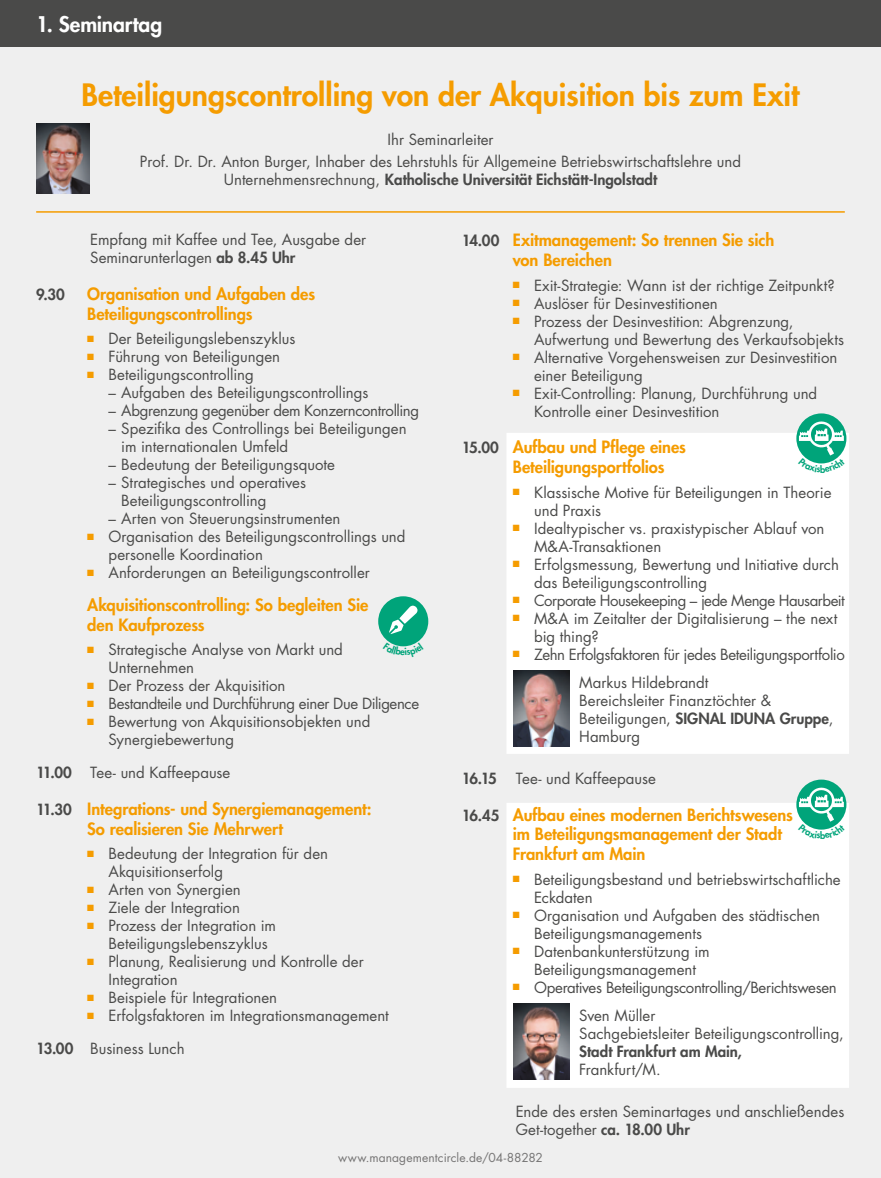
<style>
.page{position:relative;width:881px;height:1178px;background:#fff}
.page>*{position:absolute;margin:0;border:0;box-sizing:border-box;transform-origin:0 0}
.t1{font:800 30px "Futura Std";color:#f59c00}
.t2{font:800 21px "Futura Std";letter-spacing:-.005em;color:#fff}
.t3{font:800 16.5px/19.8px "Futura Std";letter-spacing:-.005em;color:#f59c00}
.t4{font:15px/18px "Futura Std";color:#4a4a49}
.t5{font:15px/27.9px "Futura Std";letter-spacing:-.02em;color:#4a4a49}
.t6{font:800 15px "Futura Std";color:#4a4a49}
.t7{font:15px "Futura Std";letter-spacing:-.025em;color:#4a4a49}
.t8{font:15px "Futura Std";letter-spacing:-.03em;color:#4a4a49}
.t9{font:12px "Futura Std";letter-spacing:.01em;color:#757474}
.s1{font-weight:400}
.s2{font-weight:800}
.s3{color:#f59c00}
.s4{font-size:15px;color:#4a4a49}
</style>
<div class="page">
<div style="left:0;top:0;width:880px;height:1178px;background:#efefef"></div>
<div style="left:0;top:0;width:880px;height:47px;background:#4a4a49"></div>
<hr style="left:36px;top:211px;width:808px;height:2px;background:#f59c00">
<div style="left:506px;top:433px;width:342px;height:321px;background:#fff"></div>
<div style="left:506px;top:803px;width:342px;height:285px;background:#fff"></div>
<img style="left:513px;top:671px;width:56px;height:75px">
<img style="left:513px;top:1004px;width:56px;height:75px">
<img style="left:36px;top:123px;width:54px;height:71px">
<svg style="left:796px;top:779px;width:50px;height:50px"></svg>
<div style="left:796px;top:413px;width:50px;height:50px;background:#00a47a;border-radius:50%"></div>
<div style="left:378px;top:596px;width:50px;height:50px;background:#00a47a;border-radius:50%"></div>
<svg style="left:389px;top:606px;width:28px;height:28px"></svg>
<svg style="left:797px;top:786px;width:47px;height:44px"></svg>
<svg style="left:797px;top:420px;width:47px;height:44px"></svg>
<svg style="left:389px;top:642px;width:28px;height:5px"></svg>
<h2 class="t2" style="left:36px;top:11px;width:127px">1. Seminartag</h2>
<h1 class="t1" style="left:82px;top:75px;width:718px">Beteiligungscontrolling von der Akquisition bis zum Exit</h1>
<p class="t4" style="left:140px;top:128px;width:602px;line-height:22.2px;text-align:center">Ihr Seminarleiter<br>Prof. Dr. Dr. Anton Burger, Inhaber des Lehrstuhls für Allgemeine Betriebswirtschaftslehre und</p>
<p class="t6" style="left:224px;top:170px;width:434px"><span class="s1">Unternehmensrechnung,</span> Katholische Universität Eichstätt-Ingolstadt</p>
<p class="t4" style="left:90px;top:231px;width:277px">Empfang mit Kaffee und Tee, Ausgabe der<br>Seminarunterlagen <span class="s2">ab 8.45 Uhr</span></p>
<p class="t6" style="left:36px;top:285px;width:30px">9.30</p>
<p class="t3" style="left:87px;top:284px;width:229px">Organisation und Aufgaben des<br>Beteiligungscontrollings</p>
<p class="t4" style="left:87px;top:330px;width:210px"><span class="s3">■</span> Der Beteiligungslebenszyklus</p>
<p class="t4" style="left:87px;top:348px;width:194px"><span class="s3">■</span> Führung von Beteiligungen</p>
<p class="t4" style="left:87px;top:366px;width:168px"><span class="s3">■</span> Beteiligungscontrolling</p>
<p class="t4" style="left:108px;top:384px;width:261px">– Aufgaben des Beteiligungscontrollings</p>
<p class="t7" style="left:108px;top:401px;width:312px">– Abgrenzung gegenüber dem Konzerncontrolling</p>
<p class="t4" style="left:121px;top:420px;width:287px;text-indent:-13px">– Spezifika des Controllings bei Beteiligungen im internationalen Umfeld</p>
<p class="t4" style="left:108px;top:456px;width:228px">– Bedeutung der Beteiligungsquote</p>
<p class="t4" style="left:121px;top:474px;width:186px;text-indent:-13px">– Strategisches und operatives<br>Beteiligungscontrolling</p>
<p class="t4" style="left:108px;top:510px;width:233px">– Arten von Steuerungsinstrumenten</p>
<p class="t4" style="left:108px;top:528px;width:298px;text-indent:-21px"><span class="s3">■</span> Organisation des Beteiligungscontrollings und personelle Koordination</p>
<p class="t4" style="left:87px;top:564px;width:284px"><span class="s3">■</span> Anforderungen an Beteiligungscontroller</p>
<p class="t3" style="left:87px;top:595px;width:282px">Akquisitionscontrolling: So begleiten Sie den Kaufprozess</p>
<p class="t4" style="left:108px;top:641px;width:236px;text-indent:-21px"><span class="s3">■</span> Strategische Analyse von Markt und<br>Unternehmen</p>
<p class="t4" style="left:87px;top:677px;width:200px"><span class="s3">■</span> Der Prozess der Akquisition</p>
<p class="t7" style="left:87px;top:694px;width:333px"><span class="s3">■</span> Bestandteile und Durchführung einer Due Diligence</p>
<p class="t4" style="left:108px;top:713px;width:263px;text-indent:-21px"><span class="s3">■</span> Bewertung von Akquisitionsobjekten und<br>Synergiebewertung</p>
<p class="t4" style="left:36px;top:763px;width:196px"><span class="s2">11.00</span> Tee- und Kaffeepause</p>
<p class="t3" style="left:87px;top:799px;width:285px;text-indent:-51px"><span class="s4">11.30</span> Integrations- und Synergiemanagement:<br>So realisieren Sie Mehrwert</p>
<p class="t4" style="left:108px;top:844px;width:221px;text-indent:-21px"><span class="s3">■</span> Bedeutung der Integration für den<br>Akquisitionserfolg</p>
<p class="t4" style="left:87px;top:880px;width:155px"><span class="s3">■</span> Arten von Synergien</p>
<p class="t4" style="left:87px;top:898px;width:154px"><span class="s3">■</span> Ziele der Integration</p>
<p class="t4" style="left:108px;top:916px;width:169px;text-indent:-21px"><span class="s3">■</span> Prozess der Integration im<br>Beteiligungslebenszyklus</p>
<p class="t4" style="left:108px;top:952px;width:257px;text-indent:-21px"><span class="s3">■</span> Planung, Realisierung und Kontrolle der<br>Integration</p>
<p class="t4" style="left:87px;top:988px;width:191px"><span class="s3">■</span> Beispiele für Integrationen</p>
<p class="t4" style="left:36px;top:999px;width:354px;line-height:32.8px;text-indent:51px"><span class="s3">■</span> Erfolgsfaktoren im Integrationsmanagement<br><span class="s2">13.00</span> Business Lunch</p>
<p class="t3" style="left:512px;top:230px;width:263px;text-indent:-51px"><span class="s4">14.00</span> Exitmanagement: So trennen Sie sich von Bereichen</p>
<p class="t4" style="left:512px;top:276px;width:323px"><span class="s3">■</span> Exit-Strategie: Wann ist der richtige Zeitpunkt?</p>
<p class="t4" style="left:512px;top:294px;width:206px"><span class="s3">■</span> Auslöser für Desinvestitionen</p>
<p class="t4" style="left:534px;top:312px;width:311px;text-indent:-21px"><span class="s3">■</span> Prozess der Desinvestition: Abgrenzung,<br>Aufwertung und Bewertung des Verkaufsobjekts</p>
<p class="t4" style="left:534px;top:348px;width:305px;text-indent:-21px"><span class="s3">■</span> Alternative Vorgehensweisen zur Desinvestition einer Beteiligung</p>
<p class="t4" style="left:534px;top:384px;width:284px;text-indent:-21px"><span class="s3">■</span> Exit-Controlling: Planung, Durchführung und<br>Kontrolle einer Desinvestition</p>
<p class="t3" style="left:512px;top:437px;width:174px;text-indent:-51px"><span class="s4">15.00</span> Aufbau und Pflege eines<br>Beteiligungsportfolios</p>
<p class="t4" style="left:534px;top:483px;width:299px;text-indent:-21px"><span class="s3">■</span> Klassische Motive für Beteiligungen in Theorie und Praxis</p>
<p class="t4" style="left:534px;top:519px;width:292px;text-indent:-21px"><span class="s3">■</span> Idealtypischer vs. praxistypischer Ablauf von<br>M&amp;A-Transaktionen</p>
<p class="t4" style="left:534px;top:555px;width:306px;text-indent:-21px"><span class="s3">■</span> Erfolgsmessung, Bewertung und Initiative durch das Beteiligungscontrolling</p>
<p class="t8" style="left:512px;top:590px;width:333px"><span class="s3">■</span> Corporate Housekeeping – jede Menge Hausarbeit</p>
<p class="t4" style="left:534px;top:609px;width:304px;text-indent:-21px"><span class="s3">■</span> M&amp;A im Zeitalter der Digitalisierung – the next big thing?</p>
<p class="t5" style="left:579px;top:640px;width:267px;text-indent:-66px"><span class="s3">■</span> Zehn Erfolgsfaktoren für jedes Beteiligungsportfolio<br>Markus Hildebrandt</p>
<p class="t4" style="left:579px;top:691px;width:255px">Bereichsleiter Finanztöchter &amp;<br>Beteiligungen, <span class="s2">SIGNAL IDUNA Gruppe</span>,<br>Hamburg</p>
<p class="t6" style="left:461px;top:769px;width:37px">16.15</p>
<p class="t4" style="left:515px;top:769px;width:142px">Tee- und Kaffeepause</p>
<p class="t3" style="left:512px;top:805px;width:281px;text-indent:-51px"><span class="s4">16.45</span> Aufbau eines modernen Berichtswesens im Beteiligungsmanagement der Stadt<br>Frankfurt am Main</p>
<p class="t4" style="left:534px;top:870px;width:308px;text-indent:-21px"><span class="s3">■</span> Beteiligungsbestand und betriebswirtschaftliche<br>Eckdaten</p>
<p class="t4" style="left:534px;top:906px;width:287px;text-indent:-21px"><span class="s3">■</span> Organisation und Aufgaben des städtischen<br>Beteiligungsmanagements</p>
<p class="t4" style="left:512px;top:942px;width:198px;text-align:center"><span class="s3">■</span> Datenbankunterstützung im<br>Beteiligungsmanagement</p>
<p class="t5" style="left:579px;top:973px;width:259px;text-indent:-66px"><span class="s3">■</span> Operatives Beteiligungscontrolling/Berichtswesen<br>Sven Müller</p>
<p class="t4" style="left:579px;top:1024px;width:266px">Sachgebietsleiter Beteiligungscontrolling,</p>
<p class="t6" style="left:579px;top:1041px;width:164px">Stadt Frankfurt am Main,</p>
<p class="t4" style="left:579px;top:1060px;width:83px">Frankfurt/M.</p>
<p class="t4" style="left:515px;top:1102px;width:330px">Ende des ersten Seminartages und anschließendes<br>Get-together <span class="s2">ca. 18.00 Uhr</span></p>
<p class="t9" style="left:338px;top:1149px;width:206px">www.managementcircle.de/04-88282</p>
</div>
